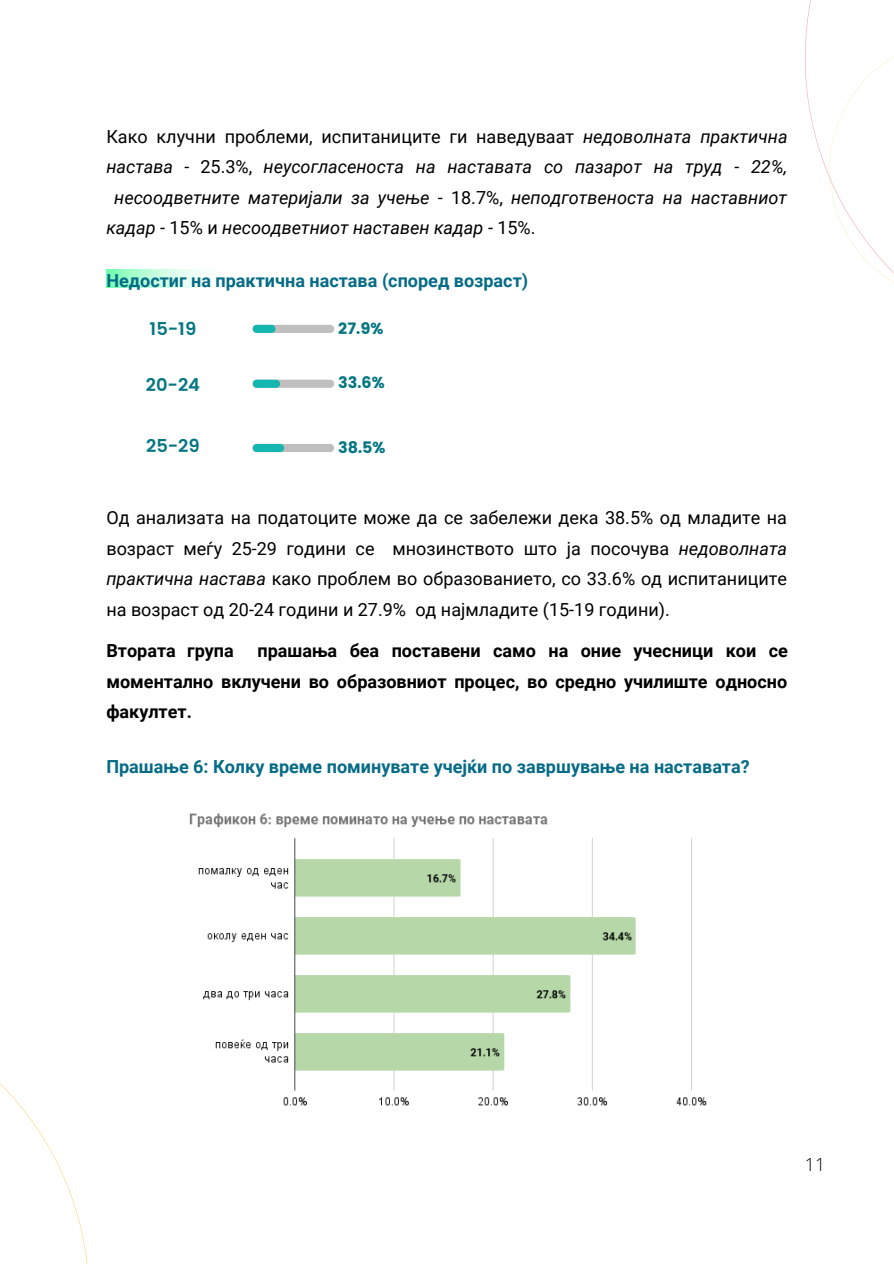
<style>
.page{position:relative;width:894px;height:1264px;background:#fff}
.page>*{position:absolute;margin:0;border:0;box-sizing:border-box;transform-origin:0 0}
.t1{font:18px/30.5px "Roboto";color:#000;text-align:justify}
.t2{font:italic 18px "Roboto";color:#000}
.t3{font:700 18px/30.5px "Roboto";color:#000;text-align:justify}
.t4{font:700 18px "Roboto";color:#056b86}
.t5{font:300 18px "Open Sans";color:#000}
.t6{font:600 17.85px "Poppins";color:#037682}
.t7{font:15.9px "Poppins";color:#037682}
.s1{font-style:italic}
.s2{font-style:normal}
</style>
<div class="page">
<svg style="left:0;top:1083px;width:88px;height:180px"></svg>
<svg style="left:805px;top:0;width:88px;height:282px"></svg>
<svg style="left:106px;top:270px;width:97px;height:18px;background:#bdffd9"></svg>
<svg style="left:252px;top:325px;width:82px;height:8px"></svg>
<svg style="left:252px;top:380px;width:82px;height:8px"></svg>
<svg style="left:252px;top:444px;width:82px;height:8px"></svg>
<img style="left:189px;top:813px;width:518px;height:293px">
<p class="t1" style="left:106px;top:121px;width:682px">Како клучни проблеми, испитаниците ги наведуваат <span class="s1">недоволната практична</span></p>
<p class="t2" style="left:106px;top:157px;width:682px">настава - <span class="s2">25.3%,</span> неусогласеноста на наставата со пазарот на труд - 22%,</p>
<p class="t2" style="left:114px;top:187px;width:674px">несоодветните материјали за учење <span class="s2">- 18.7%,</span> неподготвеноста на наставниот</p>
<p class="t2" style="left:106px;top:217px;width:430px">кадар <span class="s2">- 15% и</span> несоодветниот наставен кадар <span class="s2">- 15%.</span></p>
<p class="t4" style="left:106px;top:270px;width:423px">Недостиг на практична настава (според возраст)</p>
<p class="t6" style="left:149px;top:318px;width:48px">15-19</p>
<p class="t7" style="left:338px;top:319px;width:47px">27.9%</p>
<p class="t6" style="left:146px;top:374px;width:56px">20-24</p>
<p class="t6" style="left:146px;top:435px;width:55px">25-29</p>
<p class="t7" style="left:338px;top:373px;width:48px">33.6%</p>
<p class="t7" style="left:338px;top:438px;width:49px">38.5%</p>
<p class="t1" style="left:106px;top:503px;width:682px">Од анализата на податоците може да се забележи дека 38.5% од младите на возраст меѓу 25-29 години се мнозинството што ја посочува <span class="s1">недоволната практична настава</span> како проблем во образованието, со 33.6% од испитаниците на возраст од 20-24 години и 27.9% од најмладите (15-19 години).</p>
<p class="t3" style="left:106px;top:636px;width:129px">Втората група</p>
<p class="t3" style="left:106px;top:636px;width:682px;text-indent:151px">прашања беа поставени само на оние учесници кои се моментално вклучени во образовниот процес, во средно училиште односно факултет.</p>
<p class="t4" style="left:106px;top:756px;width:644px">Прашање 6: Колку време поминувате учејќи по завршување на наставата?</p>
<p class="t5" style="left:804px;top:1151px;width:22px">11</p>
</div>
